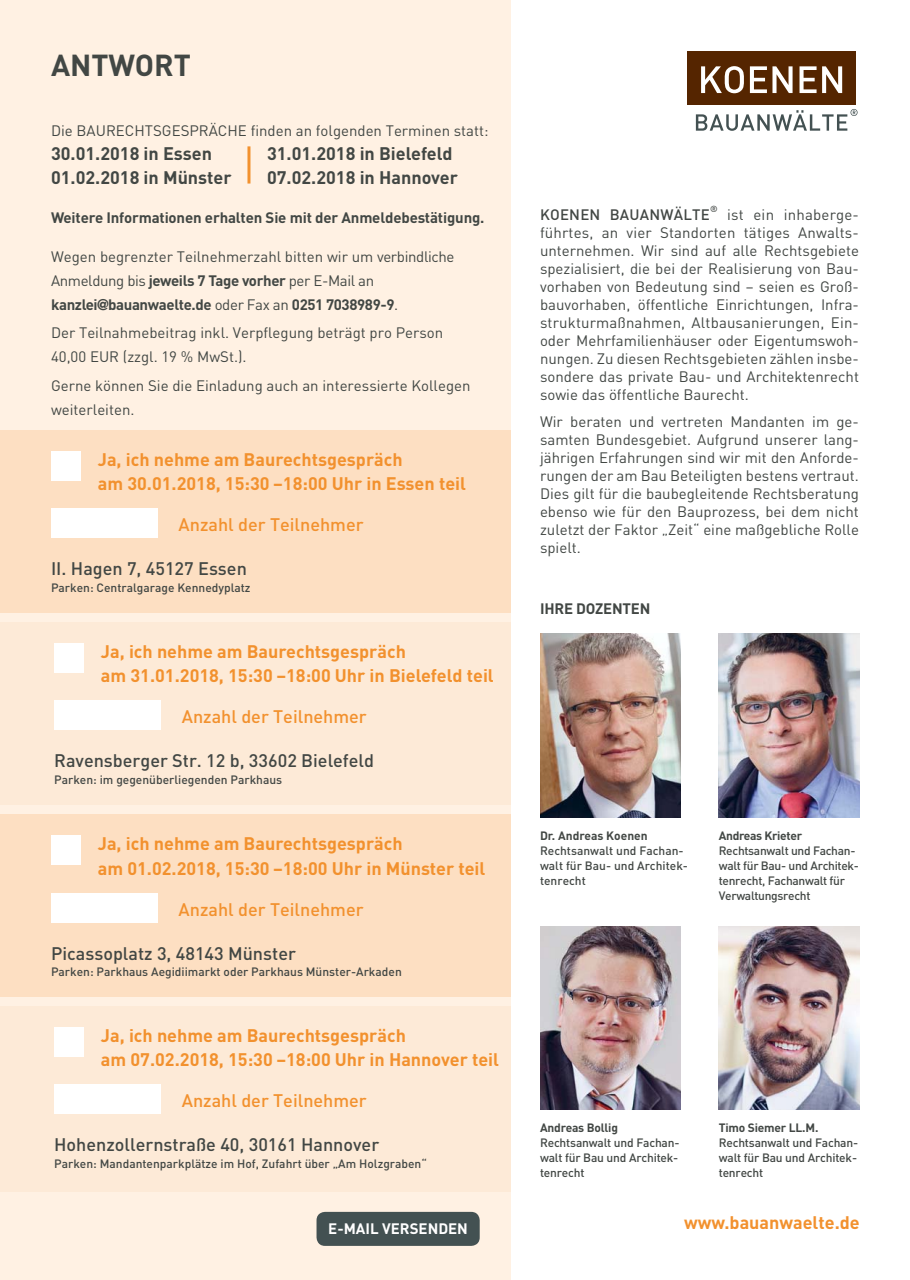
<style>
.page{position:relative;width:910px;height:1280px;background:#fff}
.page>*{position:absolute;margin:0;border:0;box-sizing:border-box;transform-origin:0 0}
.t1{font:700 30px "DIN";color:#424744}
.t2{font:700 18px/24px "DIN";color:#f2912e}
.t3{font:500 18px "DIN";color:#424744}
.t4{font:700 18px "DIN";color:#424744}
.t5{font:500 18px "DIN";color:#f2912e}
.t6{font:15px/18px "DIN";color:#424744}
.t7{font:700 15px "DIN";letter-spacing:-.01em;color:#424744}
.t8{font:500 15px "DIN";letter-spacing:.015em;color:#424744}
.t9{font:700 15px "DIN";color:#fff}
.t10{font:500 12px/15px "DIN";color:#424744;text-align:justify}
.t11{font:500 12px/15px "DIN";letter-spacing:-.025em;color:#424744}
.t12{font:700 12px "DIN";letter-spacing:-.015em;color:#424744}
.t13{font:500 8.7px "DIN";color:#424744}
.s1{font-weight:700}
.s2{font-family:"Helvetica";font-weight:900}
</style>
<div class="page">
<div style="left:0;top:0;width:510px;height:1280px;background:#fff1e3"></div>
<div style="left:0;top:431px;width:510px;height:182px;background:#fddfc2"></div>
<div style="left:0;top:814px;width:510px;height:183px;background:#fddfc2"></div>
<div style="left:0;top:622px;width:510px;height:183px;background:#fdead7"></div>
<div style="left:0;top:1006px;width:510px;height:185px;background:#fdead7"></div>
<div style="left:51px;top:451px;width:30px;height:30px;background:#fff"></div>
<div style="left:51px;top:508px;width:106px;height:30px;background:#fff"></div>
<div style="left:54px;top:643px;width:30px;height:30px;background:#fff"></div>
<div style="left:54px;top:700px;width:107px;height:30px;background:#fff"></div>
<div style="left:51px;top:835px;width:30px;height:30px;background:#fff"></div>
<div style="left:51px;top:893px;width:106px;height:30px;background:#fff"></div>
<div style="left:54px;top:1027px;width:30px;height:30px;background:#fff"></div>
<img style="left:540px;top:634px;width:140px;height:183px">
<img style="left:719px;top:634px;width:140px;height:183px">
<img style="left:540px;top:926px;width:140px;height:184px">
<img style="left:719px;top:926px;width:140px;height:184px">
<div style="left:688px;top:51px;width:168px;height:53px;background:#552500"></div>
<svg style="left:701px;top:66px;width:43px;height:27px"></svg>
<svg style="left:750px;top:66px;width:43px;height:27px"></svg>
<svg style="left:799px;top:66px;width:43px;height:27px"></svg>
<svg style="left:696px;top:109px;width:161px;height:22px"></svg>
<div style="left:54px;top:1084px;width:107px;height:30px;background:#fff"></div>
<hr style="left:247px;top:146px;width:3px;height:38px;background:#f2912e">
<div style="left:317px;top:1212px;width:163px;height:34px;background:#435152;border-radius:9px"></div>
<h1 class="t1" style="left:51px;top:55px;width:141px">ANTWORT</h1>
<p class="t6" style="left:51px;top:123px;width:439px">Die BAURECHTSGESPRÄCHE finden an folgenden Terminen statt:</p>
<p class="t4" style="left:51px;top:147px;width:163px">30.01.2018 in Essen</p>
<p class="t4" style="left:267px;top:147px;width:187px">31.01.2018 in Bielefeld</p>
<p class="t4" style="left:51px;top:171px;width:182px">01.02.2018 in Münster</p>
<p class="t4" style="left:267px;top:171px;width:192px">07.02.2018 in Hannover</p>
<p class="t7" style="left:51px;top:212px;width:435px">Weitere Informationen erhalten Sie mit der Anmeldebestätigung.</p>
<p class="t6" style="left:51px;top:246px;width:405px;line-height:24px">Wegen begrenzter Teilnehmerzahl bitten wir um verbindliche<br>Anmeldung bis <span class="s1">jeweils 7 Tage vorher</span> per E-Mail an <span class="s1">kanzlei</span><span class="s2">@</span><span class="s1">bauanwaelte.de</span> oder Fax an <span class="s1">0251 7038989-9</span>.</p>
<p class="t6" style="left:51px;top:322px;width:394px;line-height:24px">Der Teilnahmebeitrag inkl. Verpflegung beträgt pro Person<br>40,00 EUR (zzgl. 19 % MwSt.).</p>
<p class="t6" style="left:51px;top:375px;width:421px;line-height:24px">Gerne können Sie die Einladung auch an interessierte Kollegen weiterleiten.</p>
<p class="t2" style="left:98px;top:450px;width:370px">Ja, ich nehme am Baurechtsgespräch<br>am 30.01.2018, 15:30 –18:00 Uhr in Essen teil</p>
<p class="t5" style="left:179px;top:519px;width:187px">Anzahl der Teilnehmer</p>
<p class="t3" style="left:51px;top:562px;width:197px">II. Hagen 7, 45127 Essen</p>
<p class="t10" style="left:51px;top:581px;width:201px">Parken: Centralgarage Kennedyplatz</p>
<p class="t2" style="left:101px;top:642px;width:394px">Ja, ich nehme am Baurechtsgespräch<br>am 31.01.2018, 15:30 –18:00 Uhr in Bielefeld teil</p>
<p class="t5" style="left:182px;top:710px;width:187px">Anzahl der Teilnehmer</p>
<p class="t3" style="left:54px;top:754px;width:321px">Ravensberger Str. 12 b, 33602 Bielefeld</p>
<p class="t10" style="left:54px;top:773px;width:229px">Parken: im gegenüberliegenden Parkhaus</p>
<p class="t2" style="left:98px;top:834px;width:389px">Ja, ich nehme am Baurechtsgespräch<br>am 01.02.2018, 15:30 –18:00 Uhr in Münster teil</p>
<p class="t5" style="left:179px;top:903px;width:187px">Anzahl der Teilnehmer</p>
<p class="t3" style="left:51px;top:947px;width:246px">Picassoplatz 3, 48143 Münster</p>
<p class="t10" style="left:51px;top:966px;width:352px">Parken: Parkhaus Aegidiimarkt oder Parkhaus Münster-Arkaden</p>
<p class="t2" style="left:101px;top:1026px;width:400px">Ja, ich nehme am Baurechtsgespräch<br>am 07.02.2018, 15:30 –18:00 Uhr in Hannover teil</p>
<p class="t5" style="left:182px;top:1095px;width:187px">Anzahl der Teilnehmer</p>
<p class="t3" style="left:54px;top:1138px;width:326px">Hohenzollernstraße 40, 30161 Hannover</p>
<p class="t10" style="left:54px;top:1157px;width:374px">Parken: Mandantenparkplätze im Hof, Zufahrt über „Am Holzgraben“</p>
<p class="t9" style="left:328px;top:1223px;width:141px">E-MAIL VERSENDEN</p>
<p class="t8" style="left:540px;top:209px;width:171px">KOENEN BAUANWÄLTE</p>
<p class="t13" style="left:710px;top:205px;width:9px">®</p>
<p class="t6" style="left:540px;top:207px;width:320px;text-align:justify;text-indent:187px">ist ein inhaberge&shy;führtes, an vier Standorten tätiges Anwalts&shy;unternehmen. Wir sind auf alle Rechtsgebiete spezialisiert, die bei der Realisierung von Bau&shy;vorhaben von Bedeutung sind – seien es Groß&shy;bauvorhaben, öffentliche Einrichtungen, Infra&shy;strukturmaßnahmen, Altbausanierungen, Ein&shy;oder Mehrfamilienhäuser oder Eigentumswoh&shy;nungen. Zu diesen Rechtsgebieten zählen insbe&shy;sondere das private Bau- und Architektenrecht sowie das öffentliche Baurecht.</p>
<p class="t6" style="left:540px;top:414px;width:320px;text-align:justify">Wir beraten und vertreten Mandanten im ge&shy;samten Bundesgebiet. Aufgrund unserer lang&shy;jährigen Erfahrungen sind wir mit den Anforde&shy;rungen der am Bau Beteiligten bestens vertraut.<br>Dies gilt für die baubegleitende Rechtsberatung ebenso wie für den Bauprozess, bei dem nicht zuletzt der Faktor „Zeit“ eine maßgebliche Rolle spielt.</p>
<p class="t7" style="left:540px;top:604px;width:112px">IHRE DOZENTEN</p>
<p class="t12" style="left:540px;top:831px;width:109px">Dr. Andreas Koenen</p>
<p class="t10" style="left:540px;top:844px;width:149px;text-align:left">Rechtsanwalt und Fachan&shy;walt für Bau- und Architek&shy;tenrecht</p>
<p class="t12" style="left:719px;top:831px;width:85px">Andreas Krieter</p>
<p class="t11" style="left:719px;top:844px;width:142px">Rechtsanwalt und Fachan&shy;walt für Bau- und Architek&shy;tenrecht, Fachanwalt für<br>Verwaltungsrecht</p>
<p class="t12" style="left:540px;top:1123px;width:79px">Andreas Bollig</p>
<p class="t10" style="left:540px;top:1136px;width:141px">Rechtsanwalt und Fachan&shy;walt für Bau und Architek&shy;tenrecht</p>
<p class="t12" style="left:719px;top:1123px;width:101px">Timo Siemer LL.M.</p>
<p class="t10" style="left:719px;top:1136px;width:141px">Rechtsanwalt und Fachan&shy;walt für Bau und Architek&shy;tenrecht</p>
<p class="t2" style="left:684px;top:1212px;width:177px">www.bauanwaelte.de</p>
</div>
